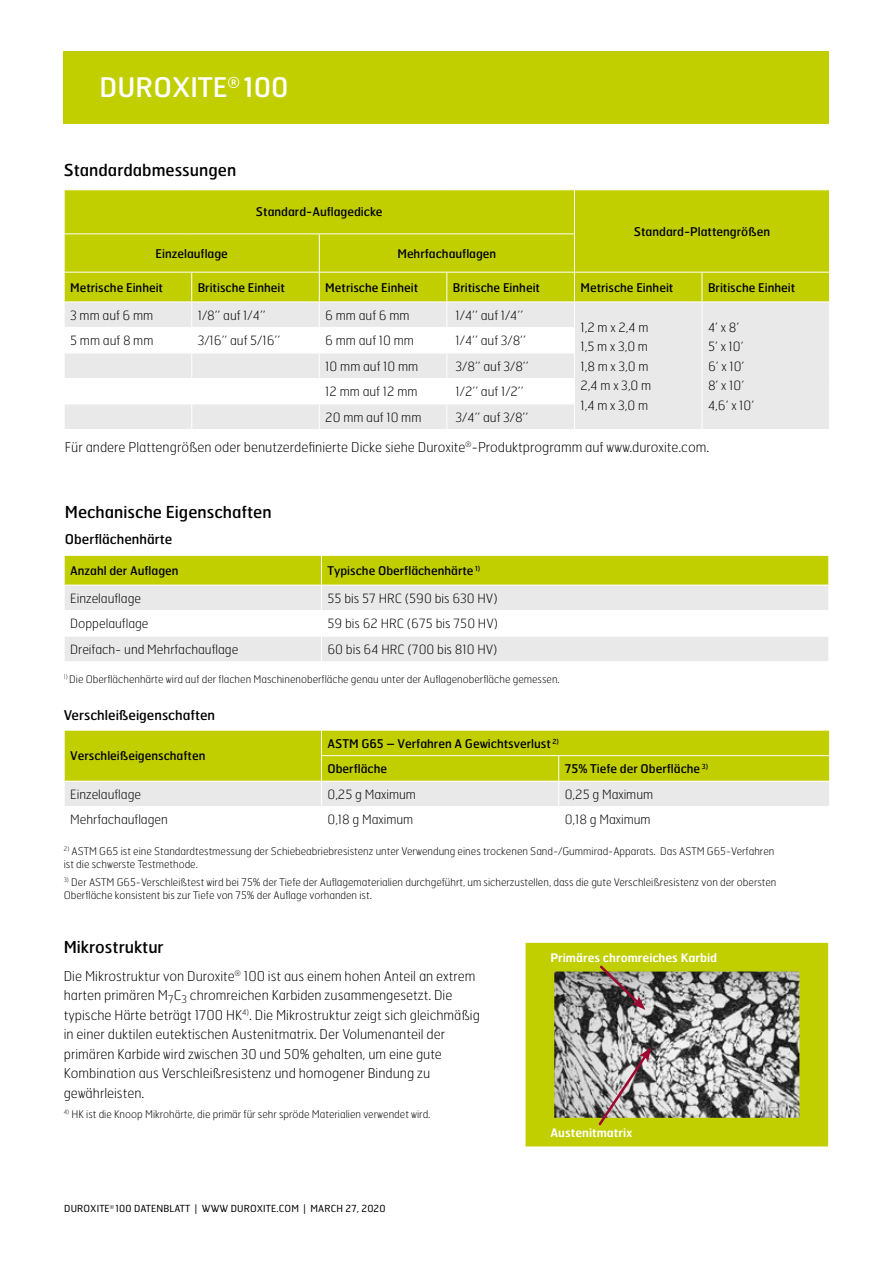
<style>
.page{position:relative;width:893px;height:1263px;background:#fff}
.page>*{position:absolute;margin:0;border:0;box-sizing:border-box;transform-origin:0 0}
.Heading_1___25_6x26{font:27px "Hermes FB";color:#fff}
.Heading_2___11x14{font:16.5px "Hermes FB";color:#000}
.Hermes_Thin_9x13{font:100 13.5px/19.5px "Hermes FB";color:#000}
.Heading_3___9x12{font:13.5px "Hermes FB";color:#000}
.Body_table_8_5x11_5{font:100 12.75px "Hermes FB";color:#000}
.Heading_table{font:12px "Hermes FB";color:#000}
.Caption_8_10{font:600 11.85px "Hermes FB";color:#fff}
.Caption_8_10-2{font:100 10.5px/13.5px "Hermes FB";color:#000}
.Sidfot{font:9.75px "Hermes FB";letter-spacing:.01em;color:#000}
</style>
<div class="page">
<svg style="left:64px;top:555px;width:765px;height:106px"></svg>
<svg style="left:64px;top:730px;width:766px;height:76px;background:#cfd852"></svg>
<div style="left:64px;top:51px;width:765px;height:72px;background:#c1ce00"></div>
<svg style="left:525px;top:942px;width:304px;height:205px;background:#abb155"></svg>
<svg style="left:596px;top:1047px;width:55px;height:80px;background:#a39c88"></svg>
<svg style="left:598px;top:963px;width:47px;height:47px;background:#867c5b"></svg>
<div style="left:65px;top:190px;width:764px;height:112px;background:#c1ce00"></div>
<div style="left:575px;top:303px;width:254px;height:126px;background:#e9e9e9"></div>
<hr style="left:574px;top:190px;width:1px;height:43px;background:#fff">
<hr style="left:64px;top:233px;width:128px;height:1px;background:#fff">
<hr style="left:192px;top:233px;width:127px;height:1px;background:#fff">
<hr style="left:319px;top:233px;width:128px;height:1px;background:#fff">
<hr style="left:319px;top:234px;width:1px;height:38px;background:#fff">
<hr style="left:447px;top:233px;width:128px;height:1px;background:#fff">
<hr style="left:574px;top:234px;width:1px;height:38px;background:#fff">
<hr style="left:64px;top:272px;width:128px;height:1px;background:#fff">
<hr style="left:192px;top:272px;width:127px;height:1px;background:#fff">
<hr style="left:319px;top:272px;width:128px;height:1px;background:#fff">
<hr style="left:447px;top:272px;width:127px;height:1px;background:#fff">
<hr style="left:574px;top:272px;width:128px;height:1px;background:#fff">
<hr style="left:702px;top:272px;width:128px;height:1px;background:#fff">
<svg style="left:64px;top:273px;width:511px;height:156px"></svg>
<svg style="left:702px;top:273px;width:1px;height:156px"></svg>
<svg style="left:829px;top:273px;width:1px;height:29px"></svg>
<p class="Heading_1___25_6x26" style="left:100px;top:70px;width:191px">DUROXITE<sup>®</sup> 100</p>
<p class="Heading_2___11x14" style="left:64px;top:160px;width:174px">Standardabmessungen</p>
<p class="Heading_table" style="left:256px;top:204px;width:128px">Standard-Auflagedicke</p>
<p class="Heading_table" style="left:634px;top:224px;width:138px">Standard-Plattengrößen</p>
<p class="Heading_table" style="left:155px;top:246px;width:74px">Einzelauflage</p>
<p class="Heading_table" style="left:397px;top:246px;width:100px">Mehrfachauflagen</p>
<p class="Heading_table" style="left:70px;top:280px;width:94px">Metrische Einheit</p>
<p class="Heading_table" style="left:198px;top:280px;width:89px">Britische Einheit</p>
<p class="Heading_table" style="left:325px;top:280px;width:94px">Metrische Einheit</p>
<p class="Heading_table" style="left:453px;top:280px;width:89px">Britische Einheit</p>
<p class="Heading_table" style="left:580px;top:280px;width:94px">Metrische Einheit</p>
<p class="Heading_table" style="left:708px;top:280px;width:89px">Britische Einheit</p>
<p class="Body_table_8_5x11_5" style="left:70px;top:307px;width:85px">3 mm auf 6 mm</p>
<p class="Body_table_8_5x11_5" style="left:198px;top:307px;width:70px">1/8’’ auf 1/4’’</p>
<p class="Body_table_8_5x11_5" style="left:325px;top:307px;width:86px">6 mm auf 6 mm</p>
<p class="Body_table_8_5x11_5" style="left:456px;top:307px;width:69px">1/4’’ auf 1/4’’</p>
<p class="Body_table_8_5x11_5" style="left:580px;top:319px;width:70px">1,2 m x 2,4 m</p>
<p class="Body_table_8_5x11_5" style="left:580px;top:338px;width:69px">1,5 m x 3,0 m</p>
<p class="Body_table_8_5x11_5" style="left:580px;top:358px;width:70px">1,8 m x 3,0 m</p>
<p class="Body_table_8_5x11_5" style="left:580px;top:377px;width:72px">2,4 m x 3,0 m</p>
<p class="Body_table_8_5x11_5" style="left:580px;top:397px;width:69px">1,4 m x 3,0 m</p>
<p class="Body_table_8_5x11_5" style="left:708px;top:319px;width:33px">4’ x 8’</p>
<p class="Body_table_8_5x11_5" style="left:708px;top:338px;width:37px">5’ x 10’</p>
<p class="Body_table_8_5x11_5" style="left:708px;top:358px;width:38px">6’ x 10’</p>
<p class="Body_table_8_5x11_5" style="left:708px;top:377px;width:38px">8’ x 10’</p>
<p class="Body_table_8_5x11_5" style="left:708px;top:397px;width:48px">4,6’ x 10’</p>
<p class="Body_table_8_5x11_5" style="left:70px;top:332px;width:85px">5 mm auf 8 mm</p>
<p class="Body_table_8_5x11_5" style="left:198px;top:332px;width:84px">3/16’’ auf 5/16’’</p>
<p class="Body_table_8_5x11_5" style="left:325px;top:332px;width:90px">6 mm auf 10 mm</p>
<p class="Body_table_8_5x11_5" style="left:456px;top:332px;width:72px">1/4’’ auf 3/8’’</p>
<p class="Body_table_8_5x11_5" style="left:325px;top:358px;width:95px">10 mm auf 10 mm</p>
<p class="Body_table_8_5x11_5" style="left:456px;top:358px;width:75px">3/8’’ auf 3/8’’</p>
<p class="Body_table_8_5x11_5" style="left:325px;top:383px;width:94px">12 mm auf 12 mm</p>
<p class="Body_table_8_5x11_5" style="left:456px;top:383px;width:70px">1/2’’ auf 1/2’’</p>
<p class="Body_table_8_5x11_5" style="left:325px;top:409px;width:98px">20 mm auf 10 mm</p>
<p class="Body_table_8_5x11_5" style="left:456px;top:409px;width:74px">3/4’’ auf 3/8’’</p>
<p class="Hermes_Thin_9x13" style="left:65px;top:437px;width:646px">Für andere Plattengrößen oder benutzerdefinierte Dicke siehe Duroxite<sup>®</sup>-Produktprogramm auf www.duroxite.com.</p>
<p class="Heading_2___11x14" style="left:65px;top:501px;width:208px">Mechanische Eigenschaften</p>
<p class="Heading_3___9x12" style="left:65px;top:531px;width:109px">Oberflächenhärte</p>
<p class="Heading_table" style="left:70px;top:563px;width:110px">Anzahl der Auflagen</p>
<p class="Heading_table" style="left:327px;top:563px;width:154px">Typische Oberflächenhärte <sup>1)</sup></p>
<p class="Body_table_8_5x11_5" style="left:70px;top:590px;width:72px">Einzelauflage</p>
<p class="Body_table_8_5x11_5" style="left:327px;top:590px;width:172px">55 bis 57 HRC (590 bis 630 HV)</p>
<p class="Body_table_8_5x11_5" style="left:70px;top:616px;width:80px">Doppelauflage</p>
<p class="Body_table_8_5x11_5" style="left:327px;top:616px;width:172px">59 bis 62 HRC (675 bis 750 HV)</p>
<p class="Body_table_8_5x11_5" style="left:70px;top:641px;width:170px">Dreifach- und Mehrfachauflage</p>
<p class="Body_table_8_5x11_5" style="left:327px;top:641px;width:172px">60 bis 64 HRC (700 bis 810 HV)</p>
<p class="Caption_8_10-2" style="left:64px;top:672px;width:497px"><sup>1)</sup> Die Oberflächenhärte wird auf der flachen Maschinenoberfläche genau unter der Auflagenoberfläche gemessen.</p>
<p class="Heading_3___9x12" style="left:64px;top:706px;width:153px">Verschleißeigenschaften</p>
<p class="Heading_table" style="left:70px;top:748px;width:137px">Verschleißeigenschaften</p>
<p class="Heading_table" style="left:327px;top:735px;width:233px">ASTM G65 – Verfahren A Gewichtsverlust <sup>2)</sup></p>
<p class="Heading_table" style="left:327px;top:761px;width:61px">Oberfläche</p>
<p class="Heading_table" style="left:565px;top:761px;width:145px">75% Tiefe der Oberfläche <sup>3)</sup></p>
<p class="Body_table_8_5x11_5" style="left:70px;top:786px;width:72px">Einzelauflage</p>
<p class="Body_table_8_5x11_5" style="left:327px;top:786px;width:90px">0,25 g Maximum</p>
<p class="Body_table_8_5x11_5" style="left:565px;top:786px;width:90px">0,25 g Maximum</p>
<p class="Body_table_8_5x11_5" style="left:70px;top:812px;width:99px">Mehrfachauflagen</p>
<p class="Body_table_8_5x11_5" style="left:327px;top:812px;width:87px">0,18 g Maximum</p>
<p class="Body_table_8_5x11_5" style="left:565px;top:812px;width:87px">0,18 g Maximum</p>
<p class="Caption_8_10-2" style="left:64px;top:844px;width:712px"><sup>2)</sup> ASTM G65 ist eine Standardtestmessung der Schiebeabriebresistenz unter Verwendung eines trockenen Sand-/Gummirad-Apparats. Das ASTM G65-Verfahren ist die schwerste Testmethode.</p>
<p class="Caption_8_10-2" style="left:64px;top:875px;width:714px"><sup>3)</sup> Der ASTM G65-Verschleißtest wird bei 75% der Tiefe der Auflagematerialien durchgeführt, um sicherzustellen, dass die gute Verschleißresistenz von der obersten<br>Oberfläche konsistent bis zur Tiefe von 75% der Auflage vorhanden ist.</p>
<p class="Heading_2___11x14" style="left:64px;top:936px;width:101px">Mikrostruktur</p>
<p class="Hermes_Thin_9x13" style="left:64px;top:965px;width:418px">Die Mikrostruktur von Duroxite<sup>®</sup> 100 ist aus einem hohen Anteil an extrem harten primären M<sub>7</sub>C<sub>3</sub> chromreichen Karbiden zusammengesetzt. Die typische Härte beträgt 1700 HK<sup>4)</sup>. Die Mikrostruktur zeigt sich gleichmäßig in einer duktilen eutektischen Austenitmatrix. Der Volumenanteil der primären Karbide wird zwischen 30 und 50% gehalten, um eine gute Kombination aus Verschleißresistenz und homogener Bindung zu gewährleisten.</p>
<p class="Caption_8_10-2" style="left:64px;top:1107px;width:368px"><sup>4)</sup> HK ist die Knoop Mikrohärte, die primär für sehr spröde Materialien verwendet wird.</p>
<p class="Sidfot" style="left:64px;top:1203px;width:323px">DUROXITE<sup>®</sup> 100 DATENBLATT | WWW DUROXITE.COM | MARCH 27, 2020</p>
<p class="Caption_8_10" style="left:550px;top:950px;width:168px">Primäres chromreiches Karbid</p>
<p class="Caption_8_10" style="left:550px;top:1125px;width:83px">Austenitmatrix</p>
</div>
